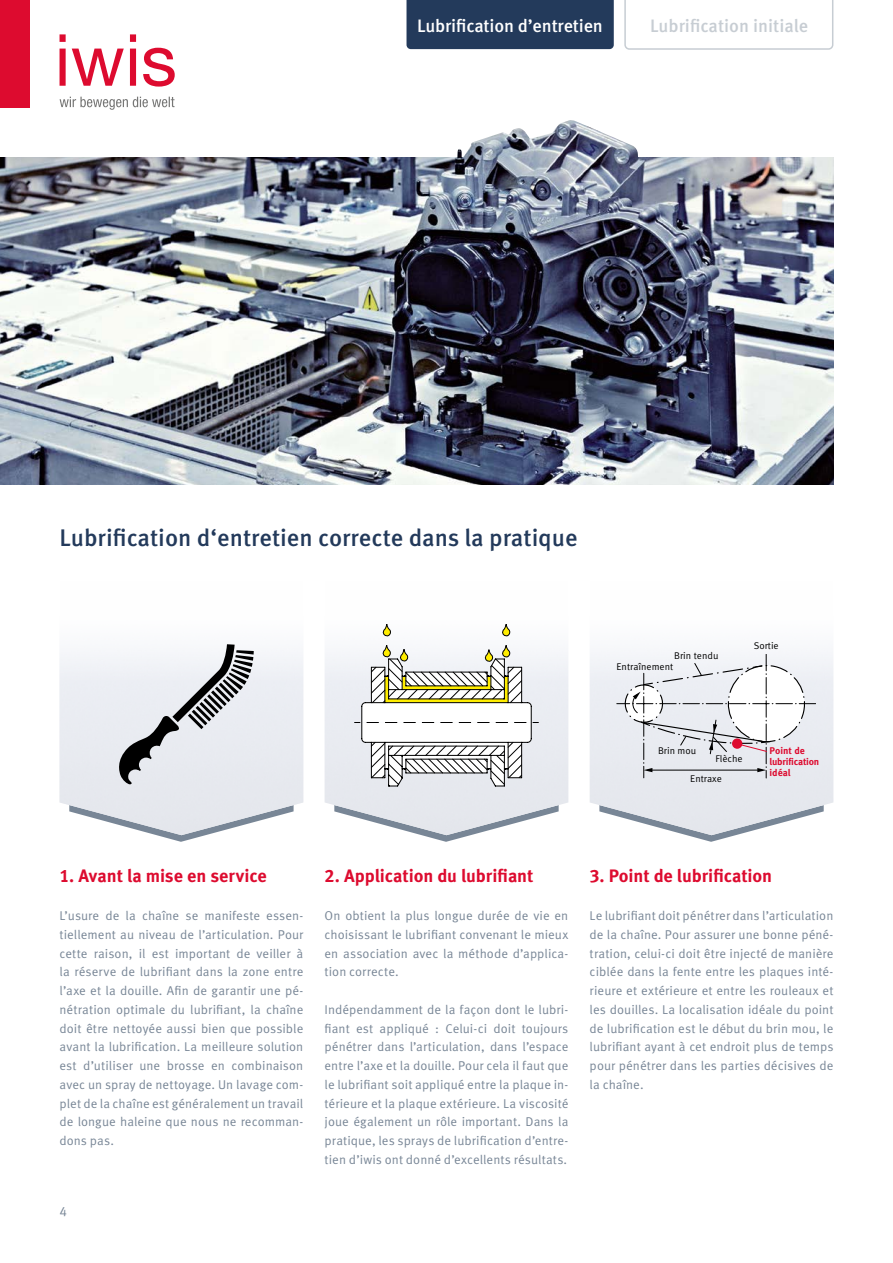
<style>
.page{position:relative;width:893px;height:1263px;background:#fff}
.page>*{position:absolute;margin:0;border:0;box-sizing:border-box;transform-origin:0 0}
.t1{font:500 24px "Meta OT";color:#233a5b}
.t2{font:700 18px "Meta OT";letter-spacing:-.005em;color:#dd0b2f}
.t3{font:500 18px "Meta OT";letter-spacing:-.01em;color:#fff}
.t4{font:500 18px "Meta OT";color:#c7cdd3}
.t5{font:13.5px "Meta OT";color:#788696}
.t6{font:12.75px/18.8px "Meta OT";letter-spacing:.005em;color:#788696;text-align:justify}
.t7{font:9.75px "Meta OT";color:#000}
.t8{font:700 9.75px/10.9px "Meta OT";letter-spacing:-.02em;color:#dd0b2f}
</style>
<div class="page">
<div style="left:0;top:0;width:30px;height:108px;background:#dd0b2f"></div>
<svg style="left:60px;top:97px;width:115px;height:13px"></svg>
<svg style="left:60px;top:34px;width:115px;height:53px"></svg>
<img style="left:0;top:157px;width:833px;height:328px">
<svg style="left:334px;top:624px;width:225px;height:218px"></svg>
<svg style="left:69px;top:644px;width:225px;height:198px"></svg>
<img style="left:439px;top:120px;width:205px;height:81px">
<div style="left:406px;top:0;width:208px;height:49px;background:#233a5b"></div>
<svg style="left:624px;top:0;width:209px;height:50px"></svg>
<svg style="left:599px;top:654px;width:225px;height:188px"></svg>
<h2 class="t3" style="left:417px;top:14px;width:187px">Lubrification d’entretien</h2>
<h2 class="t4" style="left:650px;top:14px;width:160px">Lubrification initiale</h2>
<h1 class="t1" style="left:60px;top:522px;width:520px">Lubrification d‘entretien correcte dans la pratique</h1>
<p class="t7" style="left:674px;top:650px;width:46px">Brin tendu</p>
<p class="t7" style="left:617px;top:661px;width:58px">Entraînement</p>
<p class="t7" style="left:754px;top:640px;width:26px">Sortie</p>
<p class="t7" style="left:658px;top:745px;width:40px">Brin mou</p>
<p class="t7" style="left:690px;top:773px;width:33px">Entraxe</p>
<p class="t7" style="left:715px;top:752px;width:29px">Flèche</p>
<p class="t8" style="left:769px;top:745px;width:51px">Point de lubrification idéal</p>
<h2 class="t2" style="left:60px;top:864px;width:209px">1. Avant la mise en service</h2>
<p class="t6" style="left:60px;top:906px;width:245px">L’usure de la chaîne se manifeste essen&shy;tiellement au niveau de l’articulation. Pour cette raison, il est important de veiller à la réserve de lubrifiant dans la zone entre l’axe et la douille. Afin de garantir une pé&shy;nétration optimale du lubrifiant, la chaîne doit être nettoyée aussi bien que possible avant la lubrification. La meilleure solution est d’utiliser une brosse en combinaison avec un spray de nettoyage. Un lavage com&shy;plet de la chaîne est généralement un travail de longue haleine que nous ne recomman&shy;dons pas.</p>
<p class="t5" style="left:60px;top:1203px;width:9px">4</p>
<h2 class="t2" style="left:325px;top:864px;width:210px">2. Application du lubrifiant</h2>
<p class="t6" style="left:325px;top:906px;width:245px">On obtient la plus longue durée de vie en choisissant le lubrifiant convenant le mieux en association avec la méthode d’applica&shy;tion correcte.</p>
<p class="t6" style="left:325px;top:1000px;width:245px">Indépendamment de la façon dont le lubri&shy;fiant est appliqué : Celui-ci doit toujours pénétrer dans l’articulation, dans l’espace entre l’axe et la douille. Pour cela il faut que le lubrifiant soit appliqué entre la plaque in&shy;térieure et la plaque extérieure. La viscosité joue également un rôle important. Dans la pratique, les sprays de lubrification d’entre&shy;tien d’iwis ont donné d’excellents résultats.</p>
<h2 class="t2" style="left:590px;top:864px;width:184px">3. Point de lubrification</h2>
<p class="t6" style="left:590px;top:906px;width:245px">Le lubrifiant doit pénétrer dans l’articulation de la chaîne. Pour assurer une bonne péné&shy;tration, celui-ci doit être injecté de manière ciblée dans la fente entre les plaques inté&shy;rieure et extérieure et entre les rouleaux et les douilles. La localisation idéale du point de lubrification est le début du brin mou, le lubrifiant ayant à cet endroit plus de temps pour pénétrer dans les parties décisives de la chaîne.</p>
</div>
